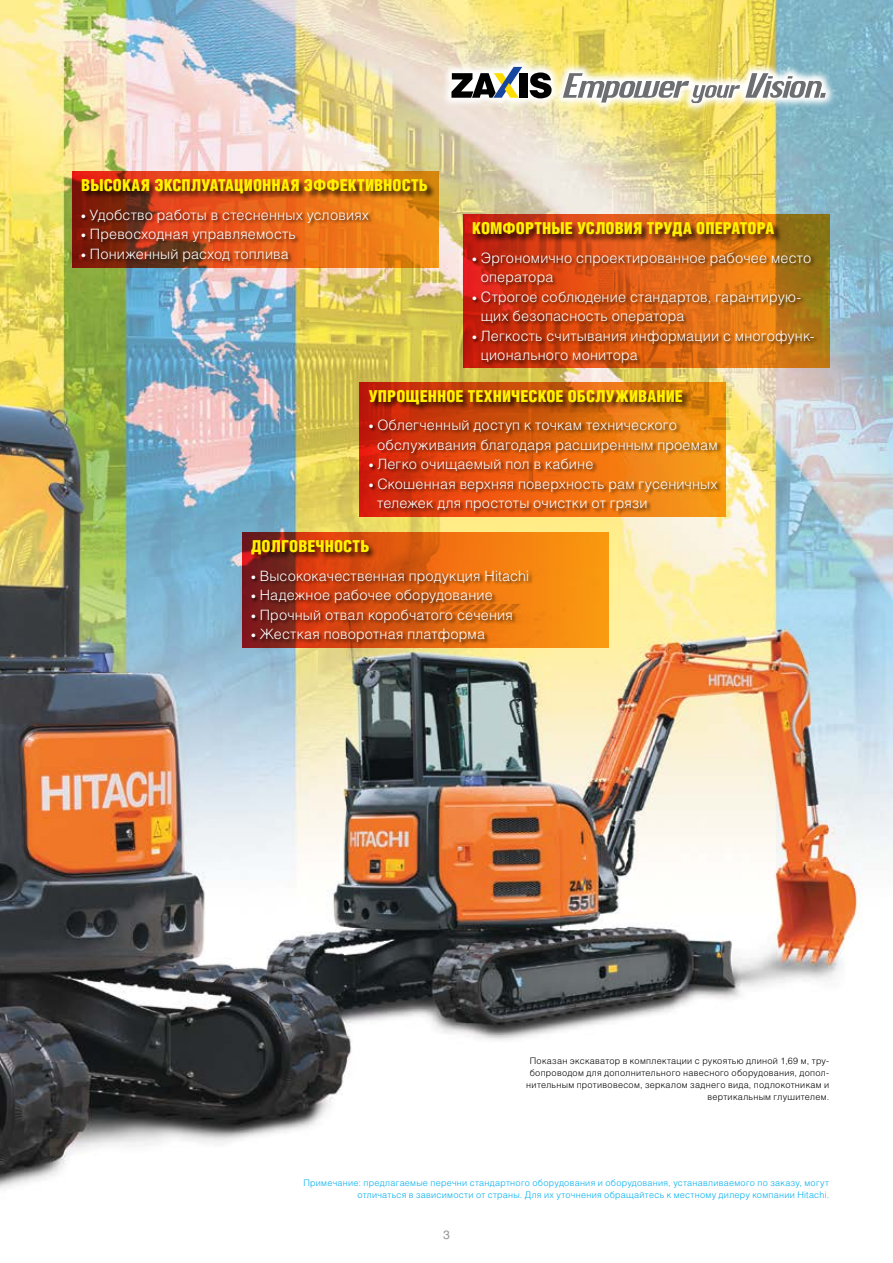
<style>
.page{position:relative;width:893px;height:1263px;background:#fff}
.page>*{position:absolute;margin:0;border:0;box-sizing:border-box;transform-origin:0 0}
.t1{font:16.5px "Helios Cond Black C";letter-spacing:.005em;color:#fff200}
.t2{font:14.25px/19.5px "Helios Light C";letter-spacing:.015em;color:#fff}
.t3{font:12px "Helios C";color:#939598}
.t4{font:9px/12px "Helios Light C";letter-spacing:.03em;color:#000;text-align:right}
.t5{font:9px/12px "Helios Light C";letter-spacing:.03em;color:#00aeef;text-align:right}
.s1{font-family:"Helios Black C"}
</style>
<div class="page">
<img style="left:0;top:0;width:893px;height:1189px">
<svg style="left:441px;top:56px;width:396px;height:58px;background:#dedb9a"></svg>
<svg style="left:530px;top:72px;width:22px;height:26px"></svg>
<div style="left:520px;top:73px;width:8px;height:25px;background:#000"></div>
<svg style="left:451px;top:67px;width:71px;height:31px"></svg>
<svg style="left:563px;top:73px;width:263px;height:30px"></svg>
<svg style="left:242px;top:532px;width:366px;height:115px;background:#e67510"></svg>
<svg style="left:360px;top:382px;width:366px;height:134px;background:#d5580c"></svg>
<div style="left:251px;top:569px;width:282px;height:78px;background:#000;opacity:.75"></div>
<div style="left:251px;top:539px;width:126px;height:24px;background:#000;opacity:.75"></div>
<div style="left:368px;top:419px;width:354px;height:98px;background:#000;opacity:.75"></div>
<div style="left:369px;top:389px;width:322px;height:24px;background:#000;opacity:.75"></div>
<svg style="left:463px;top:214px;width:366px;height:153px;background:#bd5614"></svg>
<div style="left:472px;top:251px;width:347px;height:117px;background:#000;opacity:.75"></div>
<div style="left:473px;top:222px;width:310px;height:23px;background:#000;opacity:.75"></div>
<svg style="left:73px;top:171px;width:365px;height:97px;background:#da6715"></svg>
<div style="left:81px;top:208px;width:293px;height:59px;background:#000;opacity:.75"></div>
<div style="left:82px;top:179px;width:353px;height:23px;background:#000;opacity:.75"></div>
<p class="t1" style="left:81px;top:176px;width:348px">ВЫСОКАЯ ЭКСПЛУАТАЦИОННАЯ ЭФФЕКТИВНОСТЬ</p>
<p class="t2" style="left:81px;top:205px;width:289px"><span class="s1">∙</span> Удобство работы в стесненных условиях <span class="s1">∙</span> Превосходная управляемость<br><span class="s1">∙</span> Пониженный расход топлива</p>
<p class="t1" style="left:472px;top:219px;width:303px">КОМФОРТНЫЕ УСЛОВИЯ ТРУДА ОПЕРАТОРА</p>
<p class="t2" style="left:472px;top:248px;width:341px"><span class="s1">∙</span> Эргономично спроектированное рабочее место</p>
<p class="t2" style="left:481px;top:267px;width:74px">оператора</p>
<p class="t2" style="left:472px;top:287px;width:330px"><span class="s1">∙</span> Строгое соблюдение стандартов, гарантирую-</p>
<p class="t2" style="left:481px;top:306px;width:205px">щих безопасность оператора</p>
<p class="t2" style="left:472px;top:326px;width:344px"><span class="s1">∙</span> Легкость считывания информации с многофунк-</p>
<p class="t2" style="left:481px;top:345px;width:159px">ционального монитора</p>
<p class="t1" style="left:369px;top:386px;width:316px">УПРОЩЕННОЕ ТЕХНИЧЕСКОЕ ОБСЛУЖИВАНИЕ</p>
<p class="t2" style="left:369px;top:415px;width:310px"><span class="s1">∙</span> Облегченный доступ к точкам технического</p>
<p class="t2" style="left:377px;top:435px;width:342px">обслуживания благодаря расширенным проемам</p>
<p class="t2" style="left:369px;top:454px;width:226px"><span class="s1">∙</span> Легко очищаемый пол в кабине</p>
<p class="t2" style="left:369px;top:474px;width:350px"><span class="s1">∙</span> Скошенная верхняя поверхность рам гусеничных</p>
<p class="t2" style="left:377px;top:493px;width:272px">тележек для простоты очистки от грязи</p>
<p class="t1" style="left:251px;top:537px;width:120px">ДОЛГОВЕЧНОСТЬ</p>
<p class="t2" style="left:251px;top:565px;width:280px"><span class="s1">∙</span> Высококачественная продукция Hitachi <span class="s1">∙</span> Надежное рабочее оборудование<br><span class="s1">∙</span> Прочный отвал коробчатого сечения<br><span class="s1">∙</span> Жесткая поворотная платформа</p>
<p class="t4" style="left:526px;top:1054px;width:304px">Показан экскаватор в комплектации с рукоятью длиной 1,69 м, тру&shy;бопроводом для дополнительного навесного оборудования, допол&shy;нительным противовесом, зеркалом заднего вида, подлокотникам и вертикальным глушителем.</p>
<p class="t5" style="left:303px;top:1176px;width:527px">Примечание: предлагаемые перечни стандартного оборудования и оборудования, устанавливаемого по заказу, могут отличаться в зависимости от страны. Для их уточнения обращайтесь к местному дилеру компании Hitachi.</p>
<p class="t3" style="left:443px;top:1228px;width:8px">3</p>
</div>
